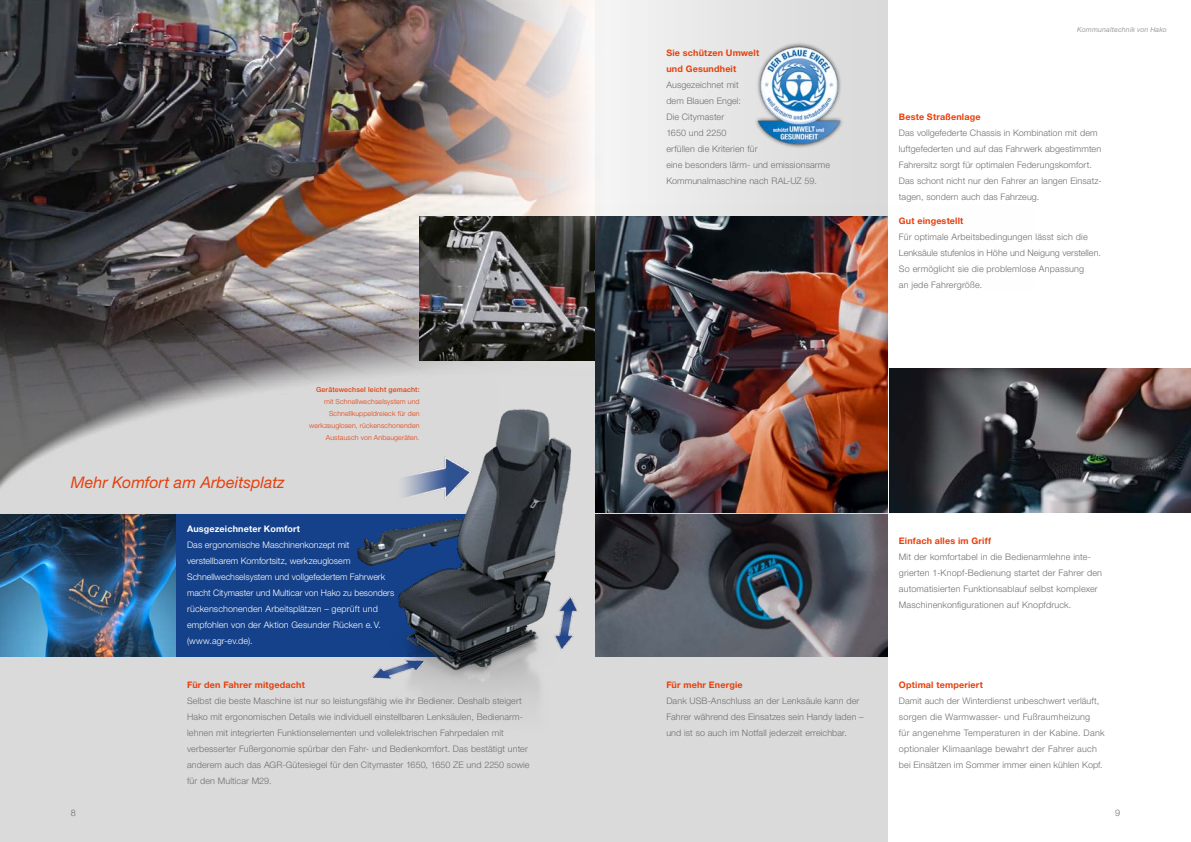
<style>
.page{position:relative;width:1191px;height:842px;background:#fff}
.page>*{position:absolute;margin:0;border:0;box-sizing:border-box;transform-origin:0 0}
.t1{font:italic 16px "Helvetica Neue LT Std";color:#e73f0c}
.t2{font:300 9px/16px "Helvetica Neue LT Std";letter-spacing:.01em;color:#6f6f6e}
.t3{font:300 9px/16px "Helvetica Neue LT Std";color:#fff}
.t4{font:700 9px/16px "Helvetica Neue LT Std";letter-spacing:.02em;color:#e73f0c}
.t5{font:700 9px "Helvetica Neue LT Std";letter-spacing:.015em;color:#fff}
.t6{font:300 7px/12px "Helvetica Neue LT Std";letter-spacing:.02em;color:#e73f0c;text-align:right}
.t7{font:500 7px "Helvetica Neue LT Std";letter-spacing:.02em;color:#e73f0c}
.t8{font:italic 7px "Helvetica Neue LT Std";letter-spacing:.02em;color:#9c9d9d}
</style>
<div class="page">
<img style="left:0;top:0;width:590px;height:206px">
<img style="left:0;top:206px;width:1033px;height:321px">
<div style="left:0;top:218px;width:887px;height:624px;background:#dadada"></div>
<img style="left:0;top:218px;width:887px;height:295px">
<img style="left:420px;top:216px;width:175px;height:144px">
<img style="left:595px;top:216px;width:292px;height:296px">
<img style="left:889px;top:368px;width:302px;height:144px">
<img style="left:652px;top:514px;width:235px;height:142px">
<img style="left:184px;top:373px;width:468px;height:329px">
<img style="left:0;top:514px;width:176px;height:142px">
<div style="left:754px;top:42px;width:90px;height:106px;background:#000;opacity:.75"></div>
<img style="left:755px;top:44px;width:88px;height:103px">
<h1 class="t1" style="left:71px;top:473px;width:215px">Mehr Komfort am Arbeitsplatz</h1>
<p class="t7" style="left:316px;top:385px;width:105px">Gerätewechsel leicht gemacht:</p>
<p class="t6" style="left:309px;top:395px;width:112px">mit Schnellwechselsystem und<br>Schnellkuppeldreieck für den werkzeuglosen, rückenschonenden<br>Austausch von Anbaugeräten.</p>
<p class="t5" style="left:187px;top:523px;width:114px">Ausgezeichneter Komfort</p>
<p class="t3" style="left:187px;top:537px;width:209px">Das ergonomische Maschinenkonzept mit verstellbarem Komfortsitz, werkzeuglosem Schnellwechselsystem und vollgefedertem Fahrwerk macht Citymaster und Multicar von Hako zu besonders rückenschonenden Arbeitsplätzen – geprüft und empfohlen von der Aktion Gesunder Rücken e.V. (www.agr-ev.de).</p>
<p class="t4" style="left:187px;top:677px;width:119px">Für den Fahrer mitgedacht</p>
<p class="t2" style="left:187px;top:693px;width:344px">Selbst die beste Maschine ist nur so leistungsfähig wie ihr Bediener. Deshalb steigert Hako mit ergonomischen Details wie individuell einstellbaren Lenksäulen, Bedienarm&shy;lehnen mit integrierten Funktionselementen und vollelektrischen Fahrpedalen mit verbesserter Fußergonomie spürbar den Fahr- und Bedienkomfort. Das bestätigt unter anderem auch das AGR-Gütesiegel für den Citymaster 1650, 1650 ZE und 2250 sowie für den Multicar M29.</p>
<p class="t4" style="left:666px;top:45px;width:94px">Sie schützen Umwelt und Gesundheit</p>
<p class="t2" style="left:666px;top:77px;width:165px">Ausgezeichnet mit<br>dem Blauen Engel:<br>Die Citymaster<br>1650 und 2250<br>erfüllen die Kriterien für<br>eine besonders lärm- und emissionsarme<br>Kommunalmaschine nach RAL-UZ 59.</p>
<p class="t8" style="left:1077px;top:25px;width:91px">Kommunaltechnik von Hako</p>
<p class="t4" style="left:899px;top:109px;width:83px">Beste Straßenlage</p>
<p class="t2" style="left:899px;top:125px;width:204px">Das vollgefederte Chassis in Kombination mit dem luftgefederten und auf das Fahrwerk abgestimmten Fahrersitz sorgt für optimalen Federungskomfort.<br>Das schont nicht nur den Fahrer an langen Einsatz&shy;tagen, sondern auch das Fahrzeug.</p>
<p class="t4" style="left:899px;top:213px;width:66px">Gut eingestellt</p>
<p class="t2" style="left:899px;top:229px;width:203px">Für optimale Arbeitsbedingungen lässt sich die Lenksäule stufenlos in Höhe und Neigung verstellen.<br>So ermöglicht sie die problemlose Anpassung<br>an jede Fahrergröße.</p>
<p class="t4" style="left:666px;top:677px;width:78px">Für mehr Energie</p>
<p class="t2" style="left:666px;top:693px;width:199px">Dank USB-Anschluss an der Lenksäule kann der<br>Fahrer während des Einsatzes sein Handy laden – und ist so auch im Notfall jederzeit erreichbar.</p>
<p class="t4" style="left:899px;top:533px;width:94px">Einfach alles im Griff</p>
<p class="t2" style="left:899px;top:549px;width:205px">Mit der komfortabel in die Bedienarmlehne inte&shy;grierten 1-Knopf-Bedienung startet der Fahrer den automatisierten Funktionsablauf selbst komplexer Maschinenkonfigurationen auf Knopfdruck.</p>
<p class="t4" style="left:899px;top:677px;width:86px">Optimal temperiert</p>
<p class="t2" style="left:899px;top:693px;width:207px">Damit auch der Winterdienst unbeschwert verläuft, sorgen die Warmwasser- und Fußraumheizung<br>für angenehme Temperaturen in der Kabine. Dank optionaler Klimaanlage bewahrt der Fahrer auch bei Einsätzen im Sommer immer einen kühlen Kopf.</p>
<p class="t2" style="left:71px;top:805px;width:7px">8</p>
<p class="t2" style="left:1115px;top:805px;width:7px">9</p>
</div>
